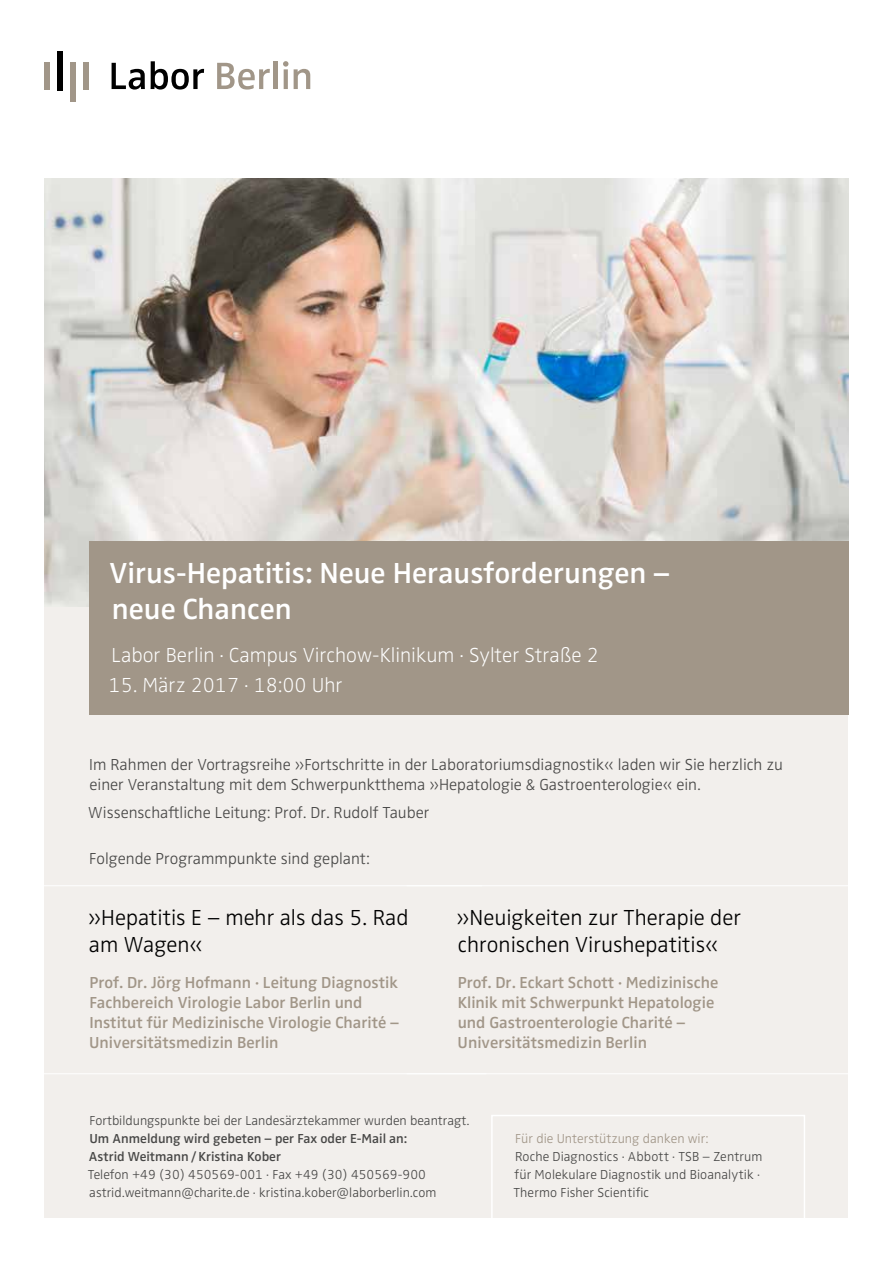
<style>
.page{position:relative;width:893px;height:1263px;background:#fff}
.page>*{position:absolute;margin:0;border:0;box-sizing:border-box;transform-origin:0 0}
.t1{font:600 30px/36px "Zwo";color:#fff}
.t2{font:300 22.5px/27px "Zwo";color:#000}
.t3{font:200 21px "Zwo";color:#fff}
.t4{font:600 16.5px/19.8px "Zwo";color:#a19688}
.t5{font:300 16.5px/19.8px "Zwo";color:#484847}
.t6{font:300 13.5px/18px "Zwo";color:#484847}
.t7{font:600 13.5px/18px "Zwo";color:#484847}
.t8{font:300 13.5px "Zwo";color:#a19688}
</style>
<div class="page">
<div style="left:45px;top:580px;width:803px;height:638px;background:#f2efec"></div>
<img style="left:45px;top:179px;width:803px;height:427px">
<svg style="left:112px;top:63px;width:33px;height:27px"></svg>
<svg style="left:151px;top:61px;width:53px;height:29px"></svg>
<svg style="left:217px;top:63px;width:53px;height:27px"></svg>
<hr style="left:274px;top:61px;width:4px;height:28px;background:#a19688">
<svg style="left:283px;top:61px;width:5px;height:28px"></svg>
<svg style="left:294px;top:69px;width:16px;height:20px"></svg>
<div style="left:45px;top:62px;width:5px;height:28px;background:#a19688"></div>
<div style="left:84px;top:62px;width:5px;height:28px;background:#a19688"></div>
<div style="left:71px;top:62px;width:5px;height:39px;background:#a19688"></div>
<div style="left:58px;top:51px;width:5px;height:39px;background:#000"></div>
<hr style="left:38px;top:885px;width:444px;height:1px;background:#fff">
<hr style="left:38px;top:1073px;width:448px;height:1px;background:#fff">
<hr style="left:407px;top:885px;width:443px;height:1px;background:#fff">
<hr style="left:407px;top:1073px;width:448px;height:1px;background:#fff">
<svg style="left:491px;top:1115px;width:314px;height:103px"></svg>
<div style="left:89px;top:541px;width:759px;height:173px;background:#a19688"></div>
<h1 class="t1" style="left:110px;top:555px;width:562px">Virus-Hepatitis: Neue Herausforderungen – neue Chancen</h1>
<h3 class="t3" style="left:112px;top:643px;width:489px">Labor Berlin · Campus Virchow-Klinikum · Sylter Straße 2</h3>
<h3 class="t3" style="left:109px;top:673px;width:236px">15. März 2017 · 18:00 Uhr</h3>
<p class="t5" style="left:89px;top:754px;width:695px">Im Rahmen der Vortragsreihe »Fortschritte in der Laboratoriumsdiagnostik« laden wir Sie herzlich zu einer Veranstaltung mit dem Schwerpunktthema »Hepatologie &amp; Gastroenterologie« ein.</p>
<p class="t5" style="left:88px;top:803px;width:342px">Wissenschaftliche Leitung: Prof. Dr. Rudolf Tauber</p>
<p class="t5" style="left:89px;top:848px;width:282px">Folgende Programmpunkte sind geplant:</p>
<h2 class="t2" style="left:88px;top:903px;width:322px">»Hepatitis E – mehr als das 5. Rad am Wagen«</h2>
<p class="t4" style="left:89px;top:973px;width:311px">Prof. Dr. Jörg Hofmann · Leitung Diagnostik Fachbereich Virologie Labor Berlin und Institut für Medizinische Virologie Charité – Universitätsmedizin Berlin</p>
<h2 class="t2" style="left:456px;top:903px;width:286px">»Neuigkeiten zur Therapie der chronischen Virushepatitis«</h2>
<p class="t4" style="left:458px;top:973px;width:262px">Prof. Dr. Eckart Schott · Medizinische Klinik mit Schwerpunkt Hepatologie und Gastroenterologie Charité – Universitätsmedizin Berlin</p>
<p class="t6" style="left:89px;top:1112px;width:382px">Fortbildungspunkte bei der Landesärztekammer wurden beantragt.</p>
<p class="t7" style="left:89px;top:1130px;width:320px">Um Anmeldung wird gebeten – per Fax oder E-Mail an:<br>Astrid Weitmann/Kristina Kober</p>
<p class="t6" style="left:88px;top:1166px;width:350px">Telefon +49 (30) 450569-001 · Fax +49 (30) 450569-900 astrid.weitmann@charite.de · kristina.kober@laborberlin.com</p>
<p class="t8" style="left:515px;top:1131px;width:195px">Für die Unterstützung danken wir:</p>
<p class="t6" style="left:513px;top:1148px;width:251px">Roche Diagnostics · Abbott · TSB – Zentrum für Molekulare Diagnostik und Bioanalytik ·<br>Thermo Fisher Scientific</p>
</div>
